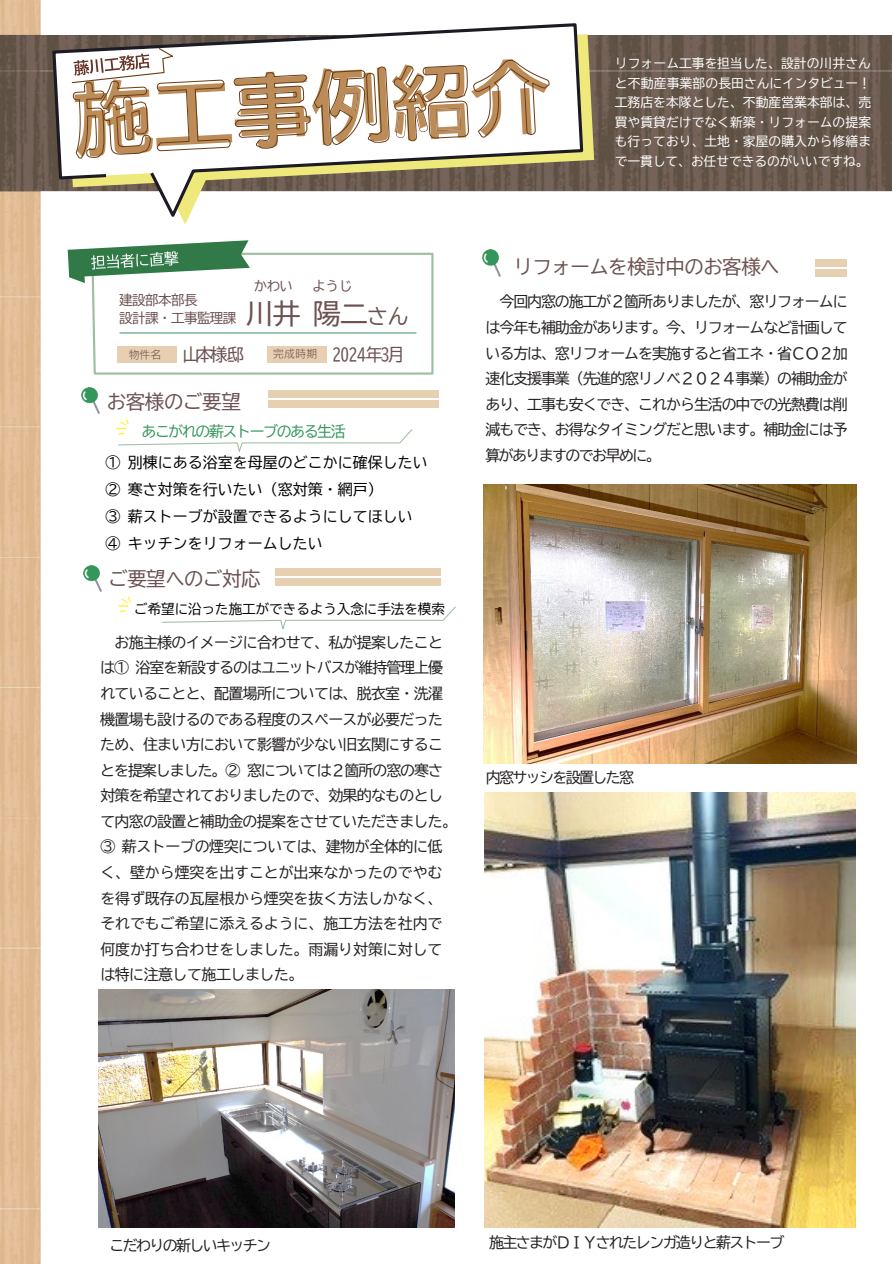
<style>
.page{position:relative;width:893px;height:1264px;background:#fff}
.page>*{position:absolute;margin:0;border:0;box-sizing:border-box;transform-origin:0 0}
.t1{font:27.75px "BIZ UD Gothic";color:#6b5250}
.t2{font:19.5px "BIZ UD Gothic";letter-spacing:-.025em;color:#6b5250}
.t3{font:17.25px "BIZ UD Gothic";letter-spacing:-.03em;color:#6b5250}
.t4{font:15px/25.5px "BIZ UD Gothic";letter-spacing:-.05em;color:#231f20;text-align:justify}
.t5{font:15px "BIZ UD Gothic";color:#000}
.t6{font:15px "BIZ UD Gothic";letter-spacing:-.11em;color:#231f20}
.t7{font:15px "BIZ UD Gothic";letter-spacing:-.095em;color:#33965b}
.t8{font:13.5px "BIZ UD Gothic";color:#000}
.t9{font:13.5px "BIZ UD Gothic";letter-spacing:-.04em;color:#6b5250}
.t10{font:12.75px/19.5px "BIZ UD Gothic";color:#fff;text-align:justify}
.t11{font:11.4px "Microsoft Jheng Hei UI Regular";letter-spacing:-.015em;color:#6b5250}
.s1{font-size:21px}
</style>
<div class="page">
<img style="left:0;top:0;width:891px;height:1263px">
<svg style="left:66px;top:34px;width:528px;height:190px"></svg>
<svg style="left:51px;top:21px;width:534px;height:201px"></svg>
<svg style="left:71px;top:47px;width:478px;height:111px"></svg>
<div style="left:269px;top:400px;width:169px;height:8px;background:#e7d0b1"></div>
<div style="left:269px;top:390px;width:169px;height:8px;background:#e7d0b1"></div>
<img style="left:82px;top:387px;width:17px;height:27px">
<svg style="left:116px;top:418px;width:297px;height:37px"></svg>
<svg style="left:68px;top:240px;width:366px;height:135px"></svg>
<div style="left:117px;top:346px;width:59px;height:17px;background:#e7d0b1"></div>
<div style="left:266px;top:346px;width:60px;height:16px;background:#e7d0b1"></div>
<div style="left:815px;top:269px;width:31px;height:8px;background:#e7d0b1"></div>
<div style="left:815px;top:259px;width:31px;height:7px;background:#e7d0b1"></div>
<img style="left:482px;top:250px;width:18px;height:26px">
<img style="left:484px;top:792px;width:371px;height:435px">
<img style="left:99px;top:989px;width:355px;height:238px">
<img style="left:483px;top:484px;width:373px;height:279px">
<div style="left:274px;top:578px;width:166px;height:7px;background:#e7d0b1"></div>
<div style="left:274px;top:568px;width:166px;height:7px;background:#e7d0b1"></div>
<img style="left:84px;top:565px;width:17px;height:26px">
<svg style="left:161px;top:605px;width:296px;height:27px"></svg>
<svg style="left:118px;top:595px;width:13px;height:18px"></svg>
<p class="t10" style="left:614px;top:54px;width:258px">リフォーム工事を担当した、設計の川井さんと不動産事業部の長田さんにインタビュー！工務店を本隊とした、不動産営業本部は、売買や賃貸だけでなく新築・リフォームの提案も行っており、土地・家屋の購入から修繕まで一貫して、お任せできるのがいいですね。</p>
<p class="t9" style="left:119px;top:293px;width:80px">建設部本部長</p>
<p class="t9" style="left:119px;top:311px;width:119px">設計課・工事監理課</p>
<p class="t9" style="left:254px;top:279px;width:41px">かわい</p>
<p class="t9" style="left:312px;top:279px;width:42px">ようじ</p>
<p class="t1" style="left:246px;top:300px;width:164px">川井陽二<span class="s1">さん</span></p>
<p class="t11" style="left:128px;top:347px;width:35px">物件名</p>
<p class="t3" style="left:182px;top:345px;width:63px">山本様邸</p>
<p class="t11" style="left:273px;top:346px;width:46px">完成時期</p>
<p class="t3" style="left:332px;top:345px;width:74px">2024年3月</p>
<p class="t2" style="left:107px;top:392px;width:136px">お客様のご要望</p>
<p class="t7" style="left:141px;top:423px;width:206px">あこがれの薪ストーブのある生活</p>
<p class="t5" style="left:105px;top:455px;width:324px">① 別棟にある浴室を母屋のどこかに確保したい</p>
<p class="t5" style="left:105px;top:482px;width:279px">② 寒さ対策を行いたい（窓対策・網戸）</p>
<p class="t5" style="left:105px;top:509px;width:309px">③ 薪ストーブが設置できるようにしてほしい</p>
<p class="t5" style="left:105px;top:536px;width:219px">④ キッチンをリフォームしたい</p>
<p class="t2" style="left:108px;top:569px;width:154px">ご要望へのご対応</p>
<p class="t8" style="left:134px;top:602px;width:312px">ご希望に沿った施工ができるよう入念に手法を模索</p>
<p class="t4" style="left:100px;top:629px;width:358px;text-align:left;text-indent:14px">お施主様のイメージに合わせて、私が提案したことは① 浴室を新設するのはユニットバスが維持管理上優れていることと、配置場所については、脱衣室・洗濯機置場も設けるのである程度のスペースが必要だったため、住まい方において影響が少ない旧玄関にすることを提案しました。② 窓については２箇所の窓の寒さ対策を希望されておりましたので、効果的なものとして内窓の設置と補助金の提案をさせていただきました。<br>③ 薪ストーブの煙突については、建物が全体的に低く、壁から煙突を出すことが出来なかったのでやむを得ず既存の瓦屋根から煙突を抜く方法しかなく、それでもご希望に添えるように、施工方法を社内で何度か打ち合わせをしました。雨漏り対策に対しては特に注意して施工しました。</p>
<p class="t2" style="left:513px;top:256px;width:268px">リフォームを検討中のお客様へ</p>
<p class="t4" style="left:485px;top:289px;width:363px;text-indent:14px">今回内窓の施工が２箇所ありましたが、窓リフォームには今年も補助金があります。今、リフォームなど計画している方は、窓リフォームを実施すると省エネ・省ＣＯ２加速化支援事業（先進的窓リノベ２０２４事業）の補助金があり、工事も安くでき、これから生活の中での光熱費は削減もでき、お得なタイミングだと思います。補助金には予算がありますのでお早めに。</p>
<p class="t6" style="left:485px;top:769px;width:150px">内窓サッシを設置した窓</p>
<p class="t6" style="left:109px;top:1237px;width:163px">こだわりの新しいキッチン</p>
<p class="t6" style="left:489px;top:1234px;width:297px">施主さまがＤＩＹされたレンガ造りと薪ストーブ</p>
</div>
